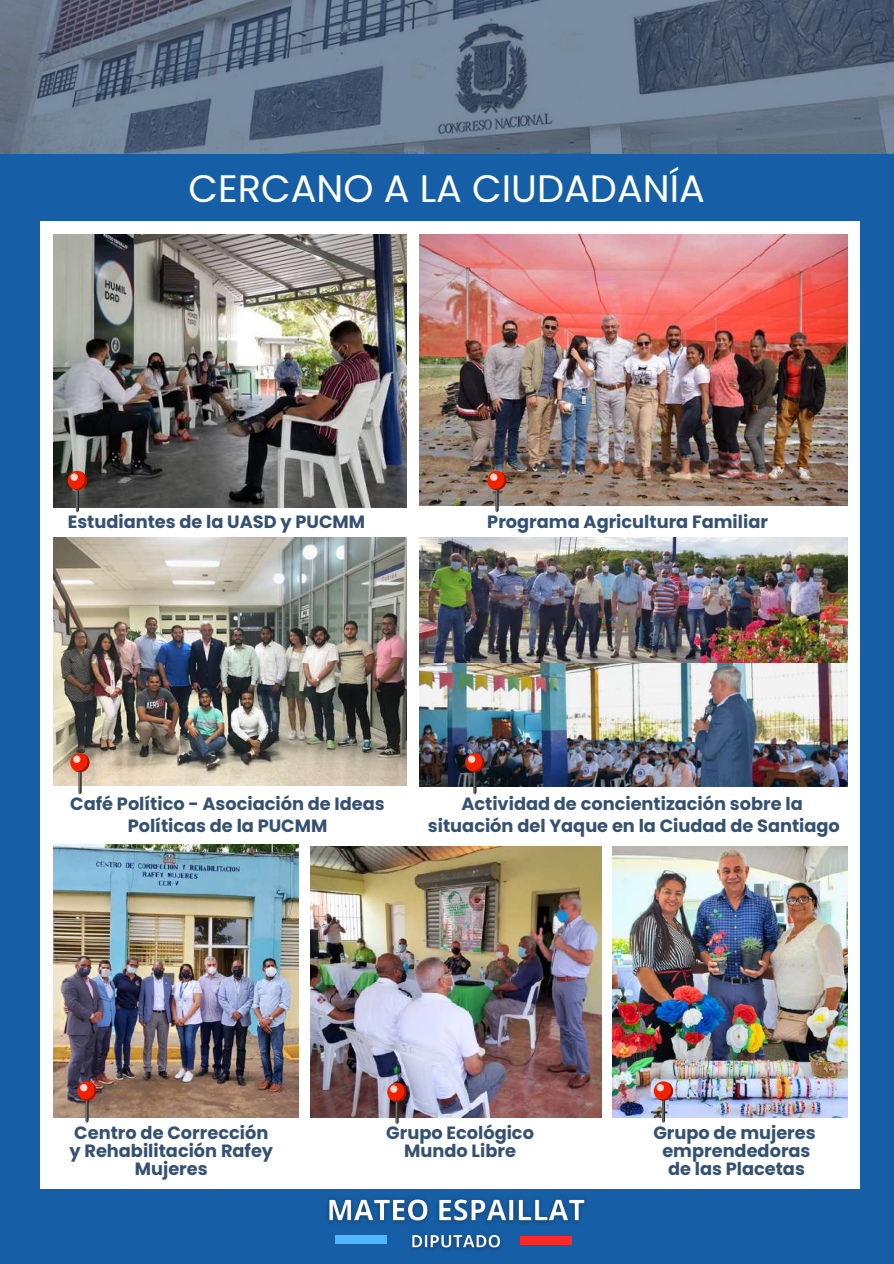
<style>
.page{position:relative;width:894px;height:1264px;background:#fff}
.page>*{position:absolute;margin:0;border:0;box-sizing:border-box;transform-origin:0 0}
.t1{font:700 123.9px "Open Sans";color:#50b6ff}
.t2{font:38.25px "Poppins";color:#fff}
.t3{font:700 17.7px/18px "Poppins";color:#355172;text-align:center}
.s1{color:#ff2828}
</style>
<div class="page">
<div style="left:0;top:1188px;width:893px;height:75px;background:#165ea6"></div>
<div style="left:859px;top:0;width:34px;height:1263px;background:#165ea6"></div>
<div style="left:0;top:0;width:40px;height:1263px;background:#165ea6"></div>
<div style="left:0;top:145px;width:893px;height:76px;background:#165ea6"></div>
<svg style="left:0;top:0;width:893px;height:154px;background:#607085"></svg>
<img style="left:310px;top:846px;width:291px;height:271px">
<img style="left:53px;top:844px;width:245px;height:273px">
<img style="left:53px;top:235px;width:353px;height:272px">
<img style="left:420px;top:235px;width:427px;height:270px">
<img style="left:612px;top:846px;width:235px;height:271px">
<img style="left:420px;top:538px;width:426px;height:248px">
<img style="left:53px;top:538px;width:353px;height:247px">
<img style="left:327px;top:1198px;width:259px;height:52px">
<svg style="left:68px;top:471px;width:19px;height:19px"></svg>
<svg style="left:71px;top:471px;width:16px;height:41px"></svg>
<div style="left:71px;top:473px;width:7px;height:8px;background:#ffd6cf;border-radius:50%"></div>
<svg style="left:487px;top:471px;width:19px;height:19px"></svg>
<svg style="left:491px;top:471px;width:15px;height:41px"></svg>
<div style="left:490px;top:473px;width:7px;height:8px;background:#ffd6cf;border-radius:50%"></div>
<svg style="left:70px;top:753px;width:19px;height:19px"></svg>
<svg style="left:74px;top:753px;width:15px;height:41px"></svg>
<div style="left:73px;top:755px;width:7px;height:8px;background:#ffd6cf;border-radius:50%"></div>
<svg style="left:465px;top:753px;width:19px;height:19px"></svg>
<svg style="left:469px;top:753px;width:15px;height:41px"></svg>
<div style="left:468px;top:755px;width:7px;height:8px;background:#ffd6cf;border-radius:50%"></div>
<svg style="left:77px;top:1081px;width:19px;height:19px"></svg>
<svg style="left:81px;top:1082px;width:15px;height:40px"></svg>
<div style="left:80px;top:1083px;width:7px;height:8px;background:#ffd6cf;border-radius:50%"></div>
<svg style="left:387px;top:1082px;width:19px;height:19px"></svg>
<svg style="left:391px;top:1083px;width:15px;height:41px"></svg>
<div style="left:390px;top:1085px;width:7px;height:7px;background:#ffd6cf;border-radius:50%"></div>
<svg style="left:653px;top:1081px;width:19px;height:19px"></svg>
<svg style="left:657px;top:1082px;width:15px;height:40px"></svg>
<svg style="left:656px;top:1083px;width:7px;height:8px"></svg>
<h2 class="t2" style="left:188px;top:162px;width:517px">CERCANO A LA CIUDADANÍA</h2>
<p class="t3" style="left:68px;top:512px;width:299px">Estudiantes de la UASD y PUCMM</p>
<p class="t3" style="left:487px;top:512px;width:282px">Programa Agricultura Familiar</p>
<p class="t3" style="left:70px;top:792px;width:316px;line-height:22.5px">Café Político - Asociación de Ideas<br>Políticas de la PUCMM</p>
<p class="t3" style="left:428px;top:792px;width:413px;line-height:22.5px">Actividad de concientización sobre la situación del Yaque en la Ciudad de Santiago</p>
<p class="t3" style="left:69px;top:1123px;width:205px">Centro de Corrección y Rehabilitación Rafey<br>Mujeres</p>
<p class="t3" style="left:386px;top:1123px;width:149px">Grupo Ecológico<br>Mundo Libre</p>
<h1 class="t1" style="left:335px;top:1091px;width:237px">_ <span class="s1">_</span></h1>
<p class="t3" style="left:653px;top:1123px;width:164px">Grupo de mujeres emprendedoras de las Placetas</p>
</div>
